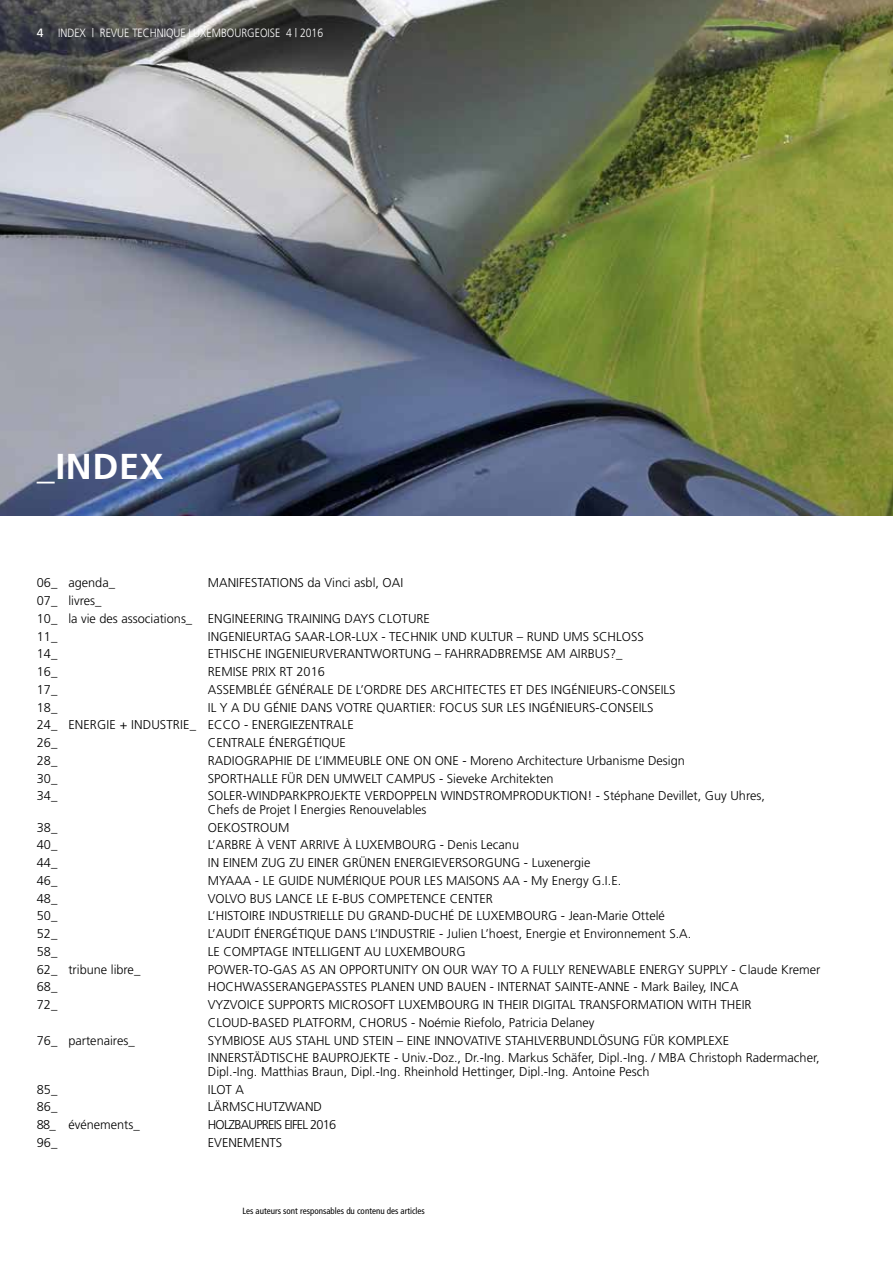
<style>
.page{position:relative;width:893px;height:1263px;background:#fff}
.page>*{position:absolute;margin:0;border:0;box-sizing:border-box;transform-origin:0 0}
.t1{font:700 36px "Frutiger CE";letter-spacing:.015em;color:#fff}
.t2{font:300 12.75px/17.7px "Frutiger CE";color:#000}
.t3{font:300 12.75px "Frutiger CE";letter-spacing:-.06em;color:#000}
.t4{font:300 12px "Frutiger CE";color:#fff;scale:.87 1}
.t5{font:12px "Frutiger CE";color:#fff}
.t6{font:condensed 9px "Frutiger CE";color:#000}
</style>
<div class="page">
<img style="left:0;top:0;width:893px;height:516px">
<p class="t5" style="left:37px;top:26px;width:8px">4</p>
<p class="t4" style="left:58px;top:26px;width:306px">INDEX | REVUE TECHNIQUE LUXEMBOURGEOISE 4 | 2016</p>
<h1 class="t1" style="left:37px;top:445px;width:128px">_INDEX</h1>
<p class="t2" style="left:37px;top:574px;width:80px">06_ agenda_</p>
<p class="t2" style="left:208px;top:574px;width:197px">MANIFESTATIONS da Vinci asbl, OAI</p>
<p class="t2" style="left:37px;top:592px;width:395px">07_ livres_<br>10_ la vie des associations_ ENGINEERING TRAINING DAYS CLOTURE<br>11_</p>
<p class="t2" style="left:208px;top:627px;width:437px">INGENIEURTAG SAAR-LOR-LUX - TECHNIK UND KULTUR – RUND UMS SCHLOSS</p>
<p class="t2" style="left:37px;top:645px;width:22px">14_</p>
<p class="t2" style="left:208px;top:645px;width:416px">ETHISCHE INGENIEURVERANTWORTUNG – FAHRRADBREMSE AM AIRBUS?_</p>
<p class="t2" style="left:37px;top:663px;width:22px">16_</p>
<p class="t2" style="left:208px;top:663px;width:118px">REMISE PRIX RT 2016</p>
<p class="t2" style="left:37px;top:680px;width:22px">17_</p>
<p class="t2" style="left:208px;top:680px;width:469px">ASSEMBLÉE GÉNÉRALE DE L’ORDRE DES ARCHITECTES ET DES INGÉNIEURS-CONSEILS</p>
<p class="t2" style="left:37px;top:698px;width:22px">18_</p>
<p class="t2" style="left:37px;top:698px;width:618px;text-indent:171px">IL Y A DU GÉNIE DANS VOTRE QUARTIER: FOCUS SUR LES INGÉNIEURS-CONSEILS<br>24_ ENERGIE + INDUSTRIE_ ECCO - ENERGIEZENTRALE<br>26_</p>
<p class="t2" style="left:208px;top:734px;width:140px">CENTRALE ÉNERGÉTIQUE</p>
<p class="t2" style="left:37px;top:751px;width:22px">28_</p>
<p class="t2" style="left:208px;top:751px;width:478px">RADIOGRAPHIE DE L’IMMEUBLE ONE ON ONE - Moreno Architecture Urbanisme Design</p>
<p class="t2" style="left:37px;top:769px;width:22px">30_</p>
<p class="t2" style="left:208px;top:769px;width:347px">SPORTHALLE FÜR DEN UMWELT CAMPUS - Sieveke Architekten</p>
<p class="t2" style="left:37px;top:787px;width:22px">34_</p>
<p class="t2" style="left:208px;top:789px;width:559px;line-height:13.5px">SOLER-WINDPARKPROJEKTE VERDOPPELN WINDSTROMPRODUKTION! - Stéphane Devillet, Guy Uhres,<br>Chefs de Projet | Energies Renouvelables</p>
<p class="t2" style="left:37px;top:818px;width:22px">38_</p>
<p class="t2" style="left:208px;top:818px;width:83px">OEKOSTROUM</p>
<p class="t2" style="left:37px;top:836px;width:22px">40_</p>
<p class="t2" style="left:208px;top:836px;width:313px">L’ARBRE À VENT ARRIVE À LUXEMBOURG - Denis Lecanu</p>
<p class="t2" style="left:37px;top:854px;width:22px">44_</p>
<p class="t2" style="left:208px;top:854px;width:384px">IN EINEM ZUG ZU EINER GRÜNEN ENERGIEVERSORGUNG - Luxenergie</p>
<p class="t2" style="left:37px;top:871px;width:22px">46_</p>
<p class="t2" style="left:208px;top:871px;width:415px">MYAAA - LE GUIDE NUMÉRIQUE POUR LES MAISONS AA - My Energy G.I.E.</p>
<p class="t2" style="left:37px;top:889px;width:22px">48_</p>
<p class="t2" style="left:208px;top:889px;width:287px">VOLVO BUS LANCE LE E-BUS COMPETENCE CENTER</p>
<p class="t2" style="left:37px;top:907px;width:22px">50_</p>
<p class="t2" style="left:208px;top:907px;width:459px">L’HISTOIRE INDUSTRIELLE DU GRAND-DUCHÉ DE LUXEMBOURG - Jean-Marie Ottelé</p>
<p class="t2" style="left:37px;top:925px;width:22px">52_</p>
<p class="t2" style="left:208px;top:925px;width:485px">L’AUDIT ÉNERGÉTIQUE DANS L’INDUSTRIE - Julien L’hoest, Energie et Environnement S.A.</p>
<p class="t2" style="left:37px;top:942px;width:22px">58_</p>
<p class="t2" style="left:208px;top:942px;width:259px">LE COMPTAGE INTELLIGENT AU LUXEMBOURG</p>
<p class="t2" style="left:37px;top:960px;width:105px">62_ tribune libre_</p>
<p class="t2" style="left:208px;top:960px;width:614px">POWER-TO-GAS AS AN OPPORTUNITY ON OUR WAY TO A FULLY RENEWABLE ENERGY SUPPLY - Claude Kremer</p>
<p class="t2" style="left:37px;top:978px;width:22px">68_</p>
<p class="t2" style="left:208px;top:978px;width:532px">HOCHWASSERANGEPASSTES PLANEN UND BAUEN - INTERNAT SAINTE-ANNE - Mark Bailey, INCA</p>
<p class="t2" style="left:37px;top:996px;width:22px">72_</p>
<p class="t2" style="left:208px;top:996px;width:545px">VYZVOICE SUPPORTS MICROSOFT LUXEMBOURG IN THEIR DIGITAL TRANSFORMATION WITH THEIR<br>CLOUD-BASED PLATFORM, CHORUS - Noémie Riefolo, Patricia Delaney</p>
<p class="t2" style="left:37px;top:1031px;width:99px">76_ partenaires_</p>
<p class="t2" style="left:208px;top:1031px;width:613px">SYMBIOSE AUS STAHL UND STEIN – EINE INNOVATIVE STAHLVERBUNDLÖSUNG FÜR KOMPLEXE<br>INNERSTÄDTISCHE BAUPROJEKTE - Univ.-Doz., Dr.-Ing. Markus Schäfer, Dipl.-Ing. / MBA Christoph Radermacher,</p>
<p class="t2" style="left:208px;top:1062px;width:443px">Dipl.-Ing. Matthias Braun, Dipl.-Ing. Rheinhold Hettinger, Dipl.-Ing. Antoine Pesch</p>
<p class="t2" style="left:37px;top:1080px;width:22px">85_</p>
<p class="t2" style="left:208px;top:1080px;width:38px">ILOT A</p>
<p class="t2" style="left:37px;top:1098px;width:22px">86_</p>
<p class="t2" style="left:208px;top:1098px;width:116px">LÄRMSCHUTZWAND</p>
<p class="t2" style="left:37px;top:1116px;width:105px">88_ événements_</p>
<p class="t3" style="left:208px;top:1117px;width:130px">HOLZBAUPREIS EIFEL 2016</p>
<p class="t2" style="left:37px;top:1133px;width:22px">96_</p>
<p class="t2" style="left:208px;top:1133px;width:76px">EVENEMENTS</p>
<p class="t6" style="left:242px;top:1206px;width:184px">Les auteurs sont responsables du contenu des articles</p>
</div>
